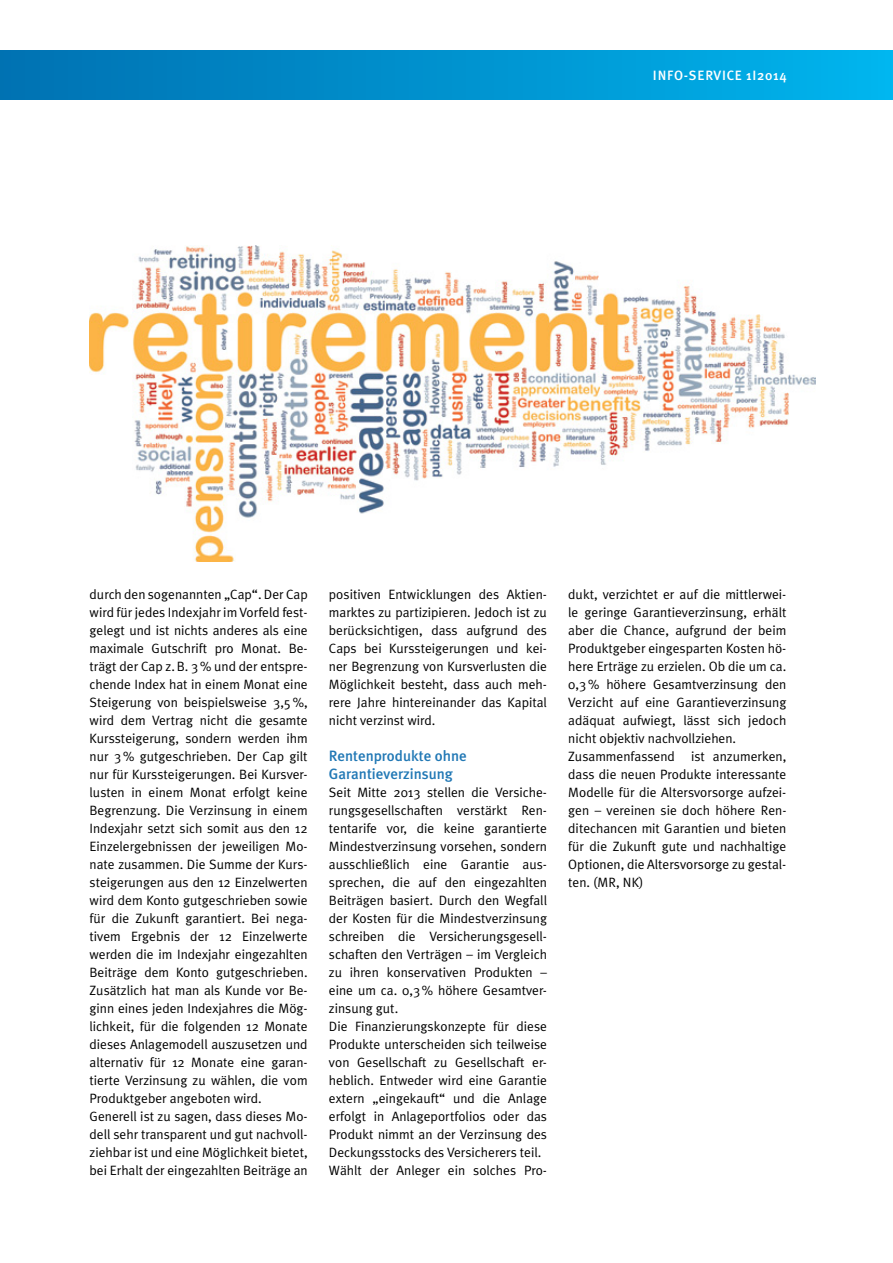
<style>
.page{position:relative;width:893px;height:1263px;background:#fff}
.page>*{position:absolute;margin:0;border:0;box-sizing:border-box;transform-origin:0 0}
.t1{font:500 15px/18px "Meta Plus";color:#2178b5}
.t2{font:13.5px/18px "Meta Plus Normal";color:#000}
.t3{font:500 13.5px "Meta Plus";letter-spacing:.05em;color:#fff}
</style>
<div class="page">
<div style="left:0;top:51px;width:893px;height:48px;background:linear-gradient(to right,#0071b1,#00b4ed)"></div>
<img style="left:89px;top:245px;width:727px;height:316px">
<p class="t3" style="left:653px;top:68px;width:135px">Info-Service 1I2014</p>
<p class="t2" style="left:90px;top:585px;width:220px">durch den sogenannten „Cap“. Der Cap wird für jedes Indexjahr im Vorfeld fest&shy;gelegt und ist nichts anderes als eine maximale Gutschrift pro Monat. Be&shy;trägt der Cap z.B. 3% und der entspre&shy;chende Index hat in einem Monat eine Steigerung von beispielsweise 3,5%, wird dem Vertrag nicht die gesamte Kurssteigerung, sondern werden ihm nur 3% gutgeschrieben. Der Cap gilt nur für Kurssteigerungen. Bei Kursver&shy;lusten in einem Monat erfolgt keine Begrenzung. Die Verzinsung in einem Indexjahr setzt sich somit aus den 12<br>Einzelergebnissen der jeweiligen Mo&shy;nate zusammen. Die Summe der Kurs&shy;steigerungen aus den 12 Einzelwerten wird dem Konto gutgeschrieben sowie für die Zukunft garantiert. Bei nega&shy;tivem Ergebnis der 12 Einzelwerte werden die im Indexjahr eingezahlten Beiträge dem Konto gutgeschrieben.<br>Zusätzlich hat man als Kunde vor Be&shy;ginn eines jeden Indexjahres die Mög&shy;lichkeit, für die folgenden 12 Monate dieses Anlagemodell auszusetzen und alternativ für 12 Monate eine garan&shy;tierte Verzinsung zu wählen, die vom Produktgeber angeboten wird.<br>Generell ist zu sagen, dass dieses Mo&shy;dell sehr transparent und gut nachvoll&shy;ziehbar ist und eine Möglichkeit bietet, bei Erhalt der eingezahlten Beiträge an</p>
<p class="t2" style="left:329px;top:585px;width:220px;text-align:justify">positiven Entwicklungen des Aktien&shy;marktes zu partizipieren. Jedoch ist zu berücksichtigen, dass aufgrund des Caps bei Kurssteigerungen und kei&shy;ner Begrenzung von Kursverlusten die Möglichkeit besteht, dass auch meh&shy;rere Jahre hintereinander das Kapital nicht verzinst wird.</p>
<p class="t1" style="left:329px;top:747px;width:139px">Rentenprodukte ohne<br>Garantieverzinsung</p>
<p class="t2" style="left:329px;top:783px;width:220px">Seit Mitte 2013 stellen die Versiche&shy;rungsgesellschaften verstärkt Ren&shy;tentarife vor, die keine garantierte Mindestverzinsung vorsehen, sondern ausschließlich eine Garantie aus&shy;sprechen, die auf den eingezahlten Beiträgen basiert. Durch den Wegfall der Kosten für die Mindestverzinsung schreiben die Versicherungsgesell&shy;schaften den Verträgen – im Vergleich zu ihren konservativen Produkten – eine um ca. 0,3% höhere Gesamtver&shy;zinsung gut.<br>Die Finanzierungskonzepte für diese Produkte unterscheiden sich teilweise von Gesellschaft zu Gesellschaft er&shy;heblich. Entweder wird eine Garantie extern „eingekauft“ und die Anlage erfolgt in Anlageportfolios oder das Produkt nimmt an der Verzinsung des Deckungsstocks des Versicherers teil.<br>Wählt der Anleger ein solches Pro-</p>
<p class="t2" style="left:568px;top:585px;width:220px">dukt, verzichtet er auf die mittlerwei&shy;le geringe Garantieverzinsung, erhält aber die Chance, aufgrund der beim Produktgeber eingesparten Kosten hö&shy;here Erträge zu erzielen. Ob die um ca.<br>0,3% höhere Gesamtverzinsung den Verzicht auf eine Garantieverzinsung adäquat aufwiegt, lässt sich jedoch nicht objektiv nachvollziehen.<br>Zusammenfassend ist anzumerken, dass die neuen Produkte interessante Modelle für die Altersvorsorge aufzei&shy;gen – vereinen sie doch höhere Ren&shy;ditechancen mit Garantien und bieten für die Zukunft gute und nachhaltige Optionen, die Altersvorsorge zu gestal&shy;ten. (MR, NK)</p>
</div>
